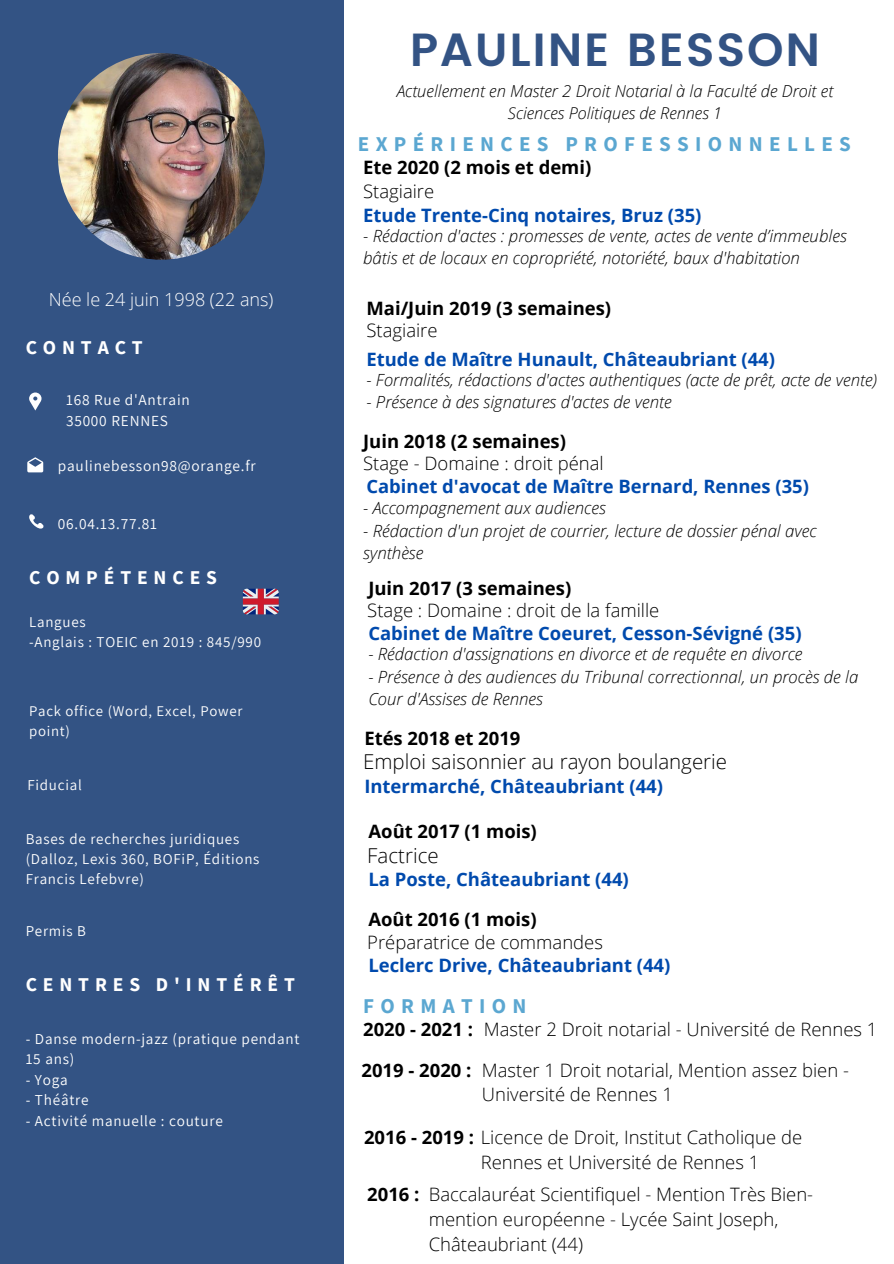
<style>
.page{position:relative;width:894px;height:1264px;background:#fff}
.page>*{position:absolute;margin:0;border:0;box-sizing:border-box;transform-origin:0 0}
.t1{font:600 46.35px "Poppins";letter-spacing:.035em;color:#335384}
.t2{font:700 21px "Source Sans Pro";letter-spacing:.3em;color:#5ba7d1}
.t3{font:300 20.55px "Open Sans";color:#000}
.t4{font:700 19.5px "Source Sans Pro";letter-spacing:.3em;color:#fff}
.t5{font:300 18.45px/24.8px "Open Sans";color:#000}
.t6{font:700 18.45px "Open Sans";color:#004aad}
.t7{font:700 18.45px "Open Sans";color:#000}
.t8{font:300 18px "Open Sans";color:#fff}
.t9{font:italic 300 16.8px/22.5px "Open Sans";color:#000}
.t10{font:italic 300 16.5px "Open Sans";color:#000}
.t11{font:italic 300 16.35px "Open Sans";color:#000}
.t12{font:15.3px "Assistant";letter-spacing:.05em;color:#fff}
.t13{font:15.15px/20.5px "Assistant";letter-spacing:.05em;color:#fff}
.t14{font:15px/20.2px "Assistant";letter-spacing:.05em;color:#fff}
.t15{font:14.85px/20px "Assistant";letter-spacing:.05em;color:#fff}
.s1{font-weight:700}
</style>
<div class="page">
<div style="left:0;top:0;width:343px;height:1263px;background:#335384"></div>
<img style="left:58px;top:53px;width:207px;height:207px;border-radius:50%">
<svg style="left:29px;top:392px;width:12px;height:18px"></svg>
<svg style="left:27px;top:457px;width:16px;height:15px"></svg>
<svg style="left:29px;top:514px;width:15px;height:15px"></svg>
<svg style="left:243px;top:588px;width:35px;height:26px"></svg>
<p class="t8" style="left:49px;top:287px;width:226px">Née le 24 juin 1998 (22 ans)</p>
<p class="t4" style="left:26px;top:334px;width:119px">CONTACT</p>
<p class="t12" style="left:66px;top:389px;width:125px">168 Rue d'Antrain</p>
<p class="t12" style="left:66px;top:410px;width:103px">35000 RENNES</p>
<p class="t12" style="left:58px;top:455px;width:199px">paulinebesson98@orange.fr</p>
<p class="t12" style="left:58px;top:513px;width:101px">06.04.13.77.81</p>
<p class="t4" style="left:29px;top:565px;width:189px">COMPÉTENCES</p>
<p class="t14" style="left:29px;top:611px;width:58px">Langues</p>
<p class="t14" style="left:29px;top:631px;width:233px">-Anglais : TOEIC en 2019 : 845/990</p>
<p class="t15" style="left:29px;top:700px;width:215px">Pack office (Word, Excel, Power point)</p>
<p class="t14" style="left:27px;top:774px;width:56px">Fiducial</p>
<p class="t14" style="left:26px;top:828px;width:235px">Bases de recherches juridiques (Dalloz, Lexis 360, BOFiP, Éditions<br>Francis Lefebvre)</p>
<p class="t14" style="left:26px;top:920px;width:62px">Permis B</p>
<p class="t4" style="left:26px;top:972px;width:271px">CENTRES D'INTÉRÊT</p>
<p class="t13" style="left:26px;top:1028px;width:275px">- Danse modern-jazz (pratique pendant<br>15 ans)</p>
<p class="t13" style="left:26px;top:1069px;width:44px">- Yoga</p>
<p class="t13" style="left:26px;top:1089px;width:64px">- Théâtre</p>
<p class="t13" style="left:26px;top:1110px;width:198px">- Activité manuelle : couture</p>
<p class="t1" style="left:410px;top:23px;width:411px">PAULINE BESSON</p>
<p class="t10" style="left:396px;top:80px;width:438px">Actuellement en Master 2 Droit Notarial à la Faculté de Droit et</p>
<p class="t11" style="left:507px;top:101px;width:216px">Sciences Politiques de Rennes 1</p>
<p class="t2" style="left:358px;top:130px;width:494px">EXPÉRIENCES PROFESSIONNELLES</p>
<p class="t7" style="left:363px;top:154px;width:229px">Ete 2020 (2 mois et demi)</p>
<p class="t5" style="left:363px;top:179px;width:73px">Stagiaire</p>
<p class="t6" style="left:363px;top:202px;width:340px">Etude Trente-Cinq notaires, Bruz (35)</p>
<p class="t9" style="left:363px;top:224px;width:485px">- Rédaction d'actes : promesses de vente, actes de vente d’immeubles bâtis et de locaux en copropriété, notoriété, baux d'habitation</p>
<p class="t7" style="left:366px;top:295px;width:246px">Mai/Juin 2019 (3 semaines)</p>
<p class="t5" style="left:366px;top:318px;width:73px">Stagiaire</p>
<p class="t6" style="left:366px;top:346px;width:410px">Etude de Maître Hunault, Châteaubriant (44)</p>
<p class="t9" style="left:366px;top:368px;width:512px">- Formalités, rédactions d'actes authentiques (acte de prêt, acte de vente)</p>
<p class="t9" style="left:366px;top:390px;width:307px">- Présence à des signatures d'actes de vente</p>
<p class="t7" style="left:363px;top:428px;width:204px">Juin 2018 (2 semaines)</p>
<p class="t5" style="left:363px;top:450px;width:242px">Stage - Domaine : droit pénal</p>
<p class="t9" style="left:363px;top:496px;width:244px">- Accompagnement aux audiences</p>
<p class="t9" style="left:363px;top:518px;width:455px">- Rédaction d'un projet de courrier, lecture de dossier pénal avec synthèse</p>
<p class="t6" style="left:366px;top:473px;width:444px">Cabinet d'avocat de Maître Bernard, Rennes (35)</p>
<p class="t7" style="left:368px;top:575px;width:204px">Juin 2017 (3 semaines)</p>
<p class="t5" style="left:367px;top:597px;width:293px">Stage : Domaine : droit de la famille</p>
<p class="t6" style="left:368px;top:620px;width:434px">Cabinet de Maître Coeuret, Cesson-Sévigné (35)</p>
<p class="t9" style="left:368px;top:642px;width:435px">- Rédaction d'assignations en divorce et de requête en divorce</p>
<p class="t9" style="left:368px;top:665px;width:491px">- Présence à des audiences du Tribunal correctionnal, un procès de la<br>Cour d'Assises de Rennes</p>
<p class="t7" style="left:364px;top:725px;width:157px">Etés 2018 et 2019</p>
<p class="t3" style="left:363px;top:747px;width:365px">Emploi saisonnier au rayon boulangerie</p>
<p class="t6" style="left:364px;top:773px;width:300px">Intermarché, Châteaubriant (44)</p>
<p class="t7" style="left:368px;top:818px;width:170px">Août 2017 (1 mois)</p>
<p class="t3" style="left:367px;top:840px;width:73px">Factrice</p>
<p class="t6" style="left:368px;top:866px;width:262px">La Poste, Châteaubriant (44)</p>
<p class="t7" style="left:368px;top:906px;width:170px">Août 2016 (1 mois)</p>
<p class="t5" style="left:367px;top:929px;width:237px">Préparatrice de commandes</p>
<p class="t6" style="left:368px;top:952px;width:303px">Leclerc Drive, Châteaubriant (44)</p>
<p class="t2" style="left:363px;top:992px;width:165px">FORMATION</p>
<p class="t7" style="left:363px;top:1016px;width:111px">2020 - 2021 :</p>
<p class="t5" style="left:483px;top:1016px;width:395px">Master 2 Droit notarial - Université de Rennes 1</p>
<p class="t7" style="left:361px;top:1056px;width:111px">2019 - 2020 :</p>
<p class="t5" style="left:482px;top:1056px;width:368px">Master 1 Droit notarial, Mention assez bien -<br>Université de Rennes 1</p>
<p class="t5" style="left:364px;top:1124px;width:439px"><span class="s1">2016 - 2019 :</span> Licence de Droit, Institut Catholique de</p>
<p class="t5" style="left:480px;top:1149px;width:280px">Rennes et Université de Rennes 1</p>
<p class="t7" style="left:367px;top:1181px;width:54px">2016 :</p>
<p class="t5" style="left:428px;top:1181px;width:386px">Baccalauréat Scientifiquel - Mention Très Bien&shy;mention européenne - Lycée Saint Joseph,<br>Châteaubriant (44)</p>
</div>
